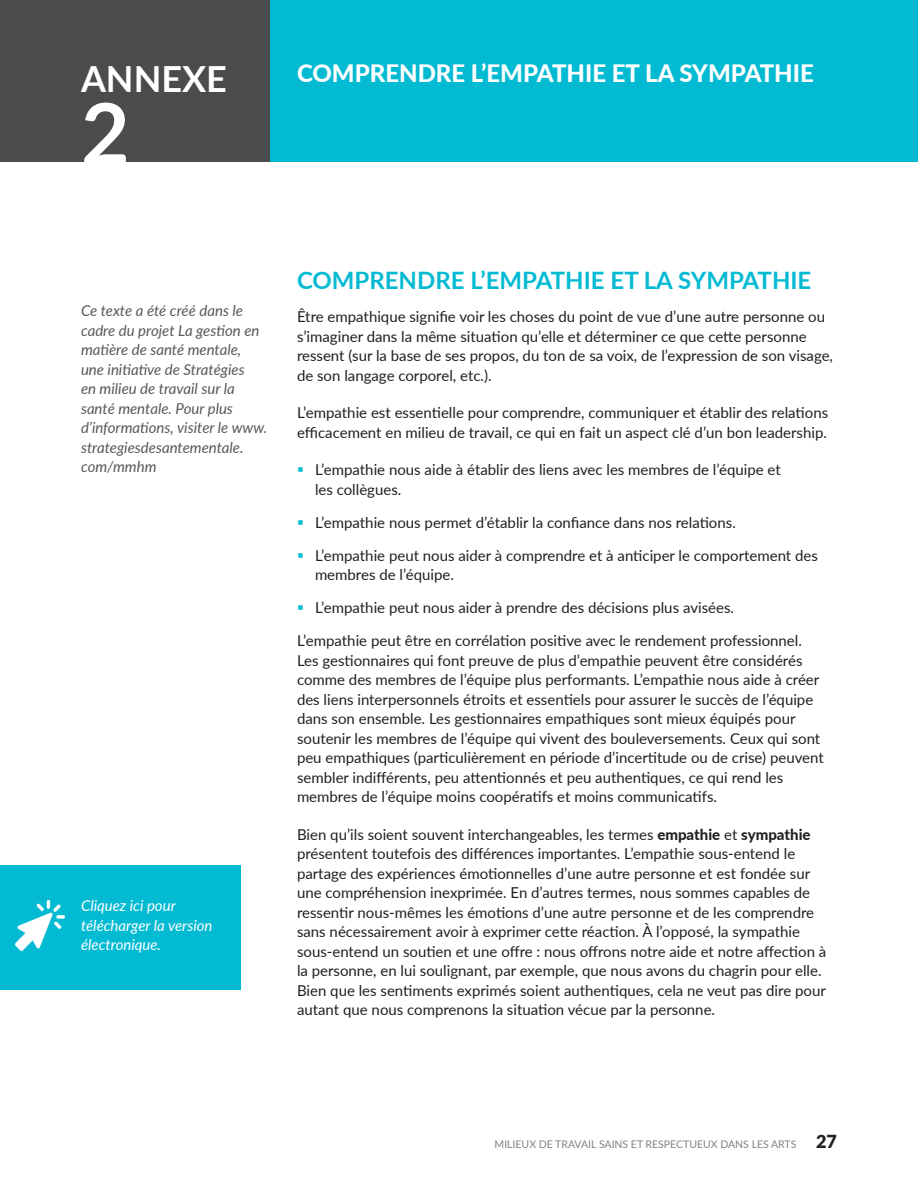
<style>
.page{position:relative;width:918px;height:1188px;background:#fff}
.page>*{position:absolute;margin:0;border:0;box-sizing:border-box;transform-origin:0 0}
.Annexe{font:700 84px "Lato";color:#fff}
.Annexe-2{font:700 36px "Lato";color:#fff}
.Titre_de_l_annexe{font:800 24px "Lato";color:#fff}
.sous_titre_3{font:700 24px "Lato";color:#03bad3}
.Body_texte{font:15px/19.5px "Lato";color:#231f20}
.Body_texte_Indent_la{font:15px/19.5px "Lato";color:#231f20}
.Body_texte_italique{font:italic 15px/19.5px "Lato";color:#57585a}
.Body_texte_italique-2{font:italic 15px/19.5px "Lato";color:#fff}
.t1{font:10.5px "Lato";color:#808285}
.s1{color:#03bad3}
.s2{font-weight:800}
.s3{font-weight:900;font-size:18px;color:#231f20}
</style>
<div class="page">
<div style="left:0;top:0;width:270px;height:162px;background:#4b4c4d"></div>
<div style="left:270px;top:0;width:648px;height:162px;background:#03bad3"></div>
<div style="left:0;top:865px;width:241px;height:124px;background:#03bad3"></div>
<img style="left:15px;top:899px;width:50px;height:53px">
<p class="Annexe-2" style="left:81px;top:52px;width:147px">ANNEXE</p>
<p class="Annexe" style="left:81px;top:72px;width:50px">2</p>
<p class="Titre_de_l_annexe" style="left:297px;top:56px;width:518px">COMPRENDRE L’EMPATHIE ET LA SYMPATHIE</p>
<p class="Body_texte_italique" style="left:81px;top:300px;width:188px">Ce texte a été créé dans le cadre du projet La gestion en matière de santé mentale, une initiative de Stratégies<br>en milieu de travail sur la santé mentale. Pour plus d’informations, visiter le www. strategiesdesantementale. com/mmhm</p>
<p class="Body_texte_italique-2" style="left:81px;top:895px;width:133px">Cliquez ici pour télécharger la version électronique.</p>
<p class="sous_titre_3" style="left:297px;top:263px;width:516px">COMPRENDRE L’EMPATHIE ET LA SYMPATHIE</p>
<p class="Body_texte" style="left:297px;top:306px;width:538px">Être empathique signifie voir les choses du point de vue d’une autre personne ou s’imaginer dans la même situation qu’elle et déterminer ce que cette personne ressent (sur la base de ses propos, du ton de sa voix, de l’expression de son visage, de son langage corporel, etc.).</p>
<p class="Body_texte" style="left:297px;top:402px;width:533px">L’empathie est essentielle pour comprendre, communiquer et établir des relations efficacement en milieu de travail, ce qui en fait un aspect clé d’un bon leadership.</p>
<p class="Body_texte_Indent_la" style="left:315px;top:459px;width:467px;text-indent:-18px"><span class="s1">▪</span> L’empathie nous aide à établir des liens avec les membres de l’équipe et les collègues.</p>
<p class="Body_texte_Indent_la" style="left:297px;top:512px;width:440px"><span class="s1">▪</span> L’empathie nous permet d’établir la confiance dans nos relations.</p>
<p class="Body_texte_Indent_la" style="left:315px;top:545px;width:504px;text-indent:-18px"><span class="s1">▪</span> L’empathie peut nous aider à comprendre et à anticiper le comportement des membres de l’équipe.</p>
<p class="Body_texte_Indent_la" style="left:297px;top:597px;width:439px"><span class="s1">▪</span> L’empathie peut nous aider à prendre des décisions plus avisées.</p>
<p class="Body_texte" style="left:297px;top:630px;width:528px">L’empathie peut être en corrélation positive avec le rendement professionnel.<br>Les gestionnaires qui font preuve de plus d’empathie peuvent être considérés comme des membres de l’équipe plus performants. L’empathie nous aide à créer des liens interpersonnels étroits et essentiels pour assurer le succès de l’équipe dans son ensemble. Les gestionnaires empathiques sont mieux équipés pour soutenir les membres de l’équipe qui vivent des bouleversements. Ceux qui sont peu empathiques (particulièrement en période d’incertitude ou de crise) peuvent sembler indifférents, peu attentionnés et peu authentiques, ce qui rend les membres de l’équipe moins coopératifs et moins communicatifs.</p>
<p class="Body_texte" style="left:297px;top:824px;width:531px">Bien qu’ils soient souvent interchangeables, les termes <span class="s2">empathie</span> et <span class="s2">sympathie </span>présentent toutefois des différences importantes. L’empathie sous-entend le partage des expériences émotionnelles d’une autre personne et est fondée sur une compréhension inexprimée. En d’autres termes, nous sommes capables de ressentir nous-mêmes les émotions d’une autre personne et de les comprendre sans nécessairement avoir à exprimer cette réaction. À l’opposé, la sympathie sous-entend un soutien et une offre : nous offrons notre aide et notre affection à la personne, en lui soulignant, par exemple, que nous avons du chagrin pour elle.<br>Bien que les sentiments exprimés soient authentiques, cela ne veut pas dire pour autant que nous comprenons la situation vécue par la personne.</p>
<p class="t1" style="left:495px;top:1137px;width:344px">MILIEUX DE TRAVAIL SAINS ET RESPECTUEUX DANS LES ARTS <span class="s3">27</span></p>
</div>
